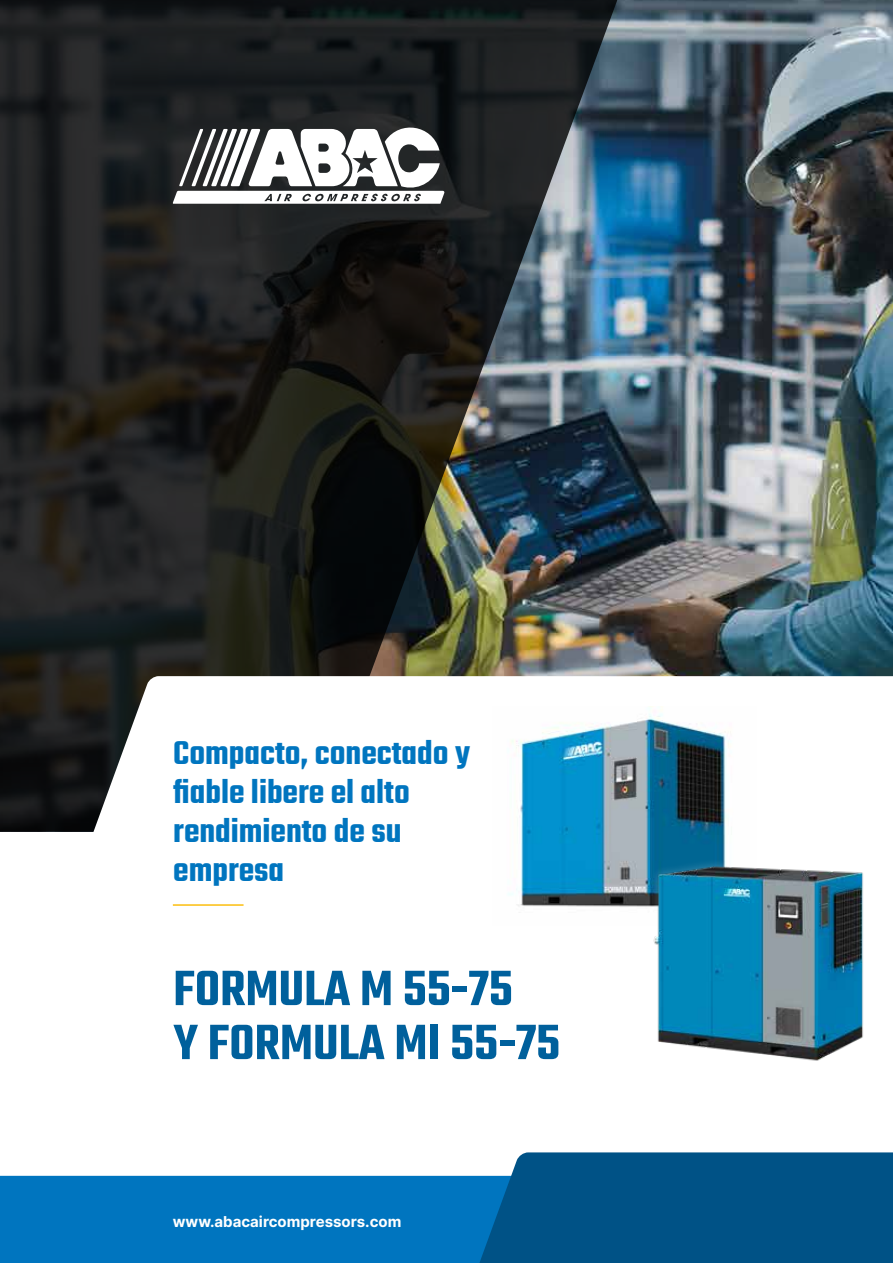
<style>
.page{position:relative;width:893px;height:1263px;background:#fff}
.page>*{position:absolute;margin:0;border:0;box-sizing:border-box;transform-origin:0 0}
.t1{font:600 54px/54px "Teko";color:#00609c}
.t2{font:600 36px/39px "Teko";color:#0075bf}
.t3{font:700 15px "Inter";color:#fff}
</style>
<div class="page">
<img style="left:672px;top:0;width:221px;height:676px">
<img style="left:0;top:0;width:672px;height:676px">
<svg style="left:0;top:676px;width:893px;height:500px"></svg>
<div style="left:0;top:1176px;width:297px;height:87px;background:#0075bf"></div>
<svg style="left:297px;top:1152px;width:596px;height:111px;background:#14699e"></svg>
<svg style="left:173px;top:120px;width:271px;height:84px"></svg>
<hr style="left:173px;top:904px;width:71px;height:2px;background:#fcbe0e">
<img style="left:492px;top:707px;width:264px;height:218px">
<img style="left:646px;top:851px;width:226px;height:217px">
<p class="t2" style="left:173px;top:736px;width:298px">Compacto, conectado y fiable libere el alto rendimiento de su empresa</p>
<h1 class="t1" style="left:173px;top:965px;width:388px">FORMULA M 55-75<br>Y FORMULA MI 55-75</h1>
<p class="t3" style="left:173px;top:1210px;width:230px">www.abacaircompressors.com</p>
</div>
